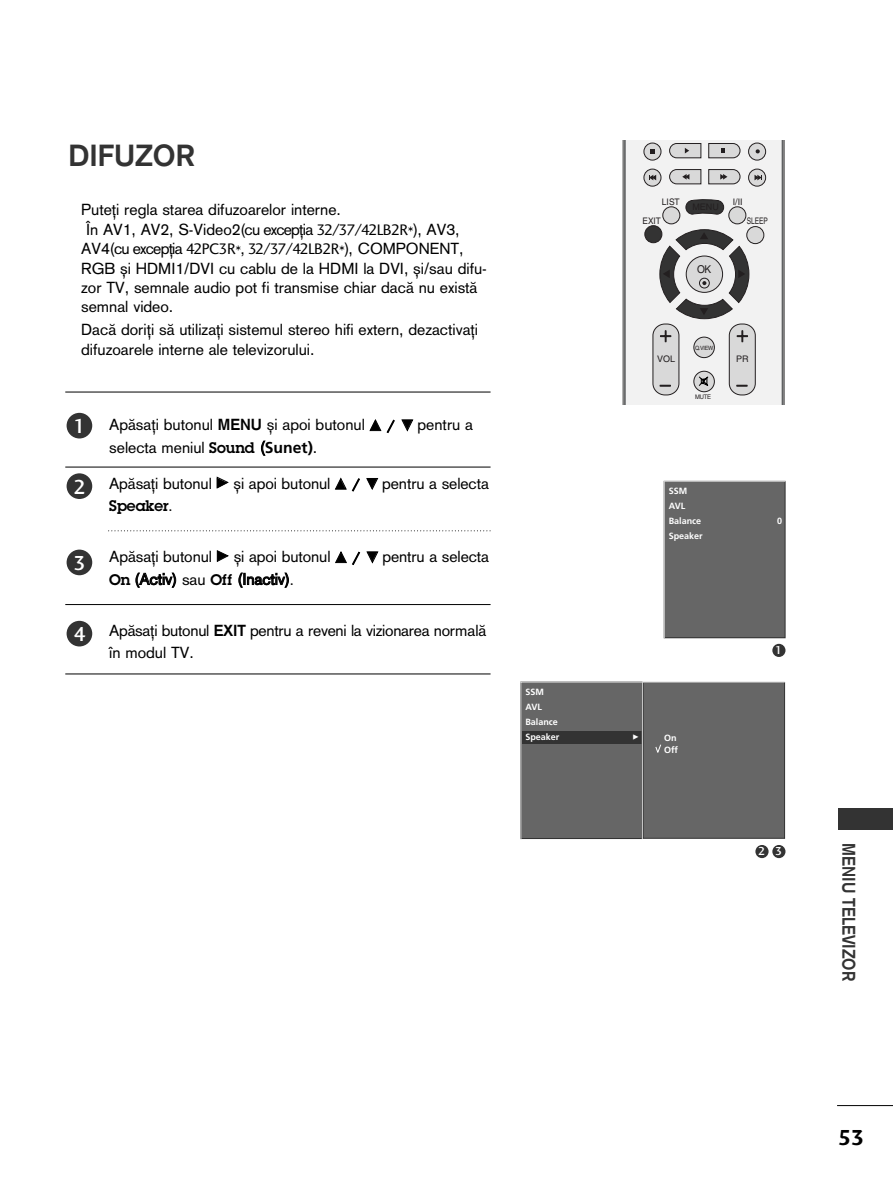
<style>
.page{position:relative;width:893px;height:1190px;background:#fff}
.page>*{position:absolute;margin:0;border:0;box-sizing:border-box;transform-origin:0 0}
.t1{font:30px "Akzid Gro Bol East";color:#333}
.t2{font:22.5px "Charlotte Sans Bold Plain";color:#000}
.t3{font:21px "Charlotte Sans Medium Plain";color:#fff}
.t4{font:18px "Akzid Gro Bol East";color:#333;scale:.9 1}
.t5{font:15.75px/22.5px "Akzid Gro Rom East";color:#000}
.t6{font:600 15px "Lubalin Graph";color:#000}
.t7{font:12px "Charlotte Sans Medium Plain";color:#fff}
.t8{font:10.8px "Helvetica";color:#231f20;scale:.94 1}
.t9{font:700 9px/15px "Frutiger";color:#fff}
.t10{font:9px "Helvetica";color:#231f20}
.t11{font:9px "Helvetica";color:#231f20;scale:.73 1}
.t12{font:9px "Helvetica";color:#231f20;scale:.92 1}
.t13{font:9px "Helvetica";color:#231f20;scale:.94 1}
.t14{font:6.3px "Helvetica";color:#231f20;scale:.94 1}
.t15{font:6px "FZDING33";color:#fff}
.t16{font:5.85px "Helvetica";color:#231f20;scale:.94 1}
.s1{font-family:"Charlotte Sans Book Plain"}
.s2{font-family:"Helvetica"}
.s3{font-family:"Akzid Gro Bol East"}
.s4{font-family:"FZDING33";font-size:12px}
.s5{font-family:"Lubalin Graph";font-weight:600;font-size:15px}
.s6{font-family:"Frutiger";font-weight:700}
.s7{font-family:"Charlotte Sans Book Plain";font-weight:400;font-size:15.75px}
</style>
<div class="page">
<hr style="left:837px;top:1105px;width:55px;height:1px;background:#000">
<div style="left:838px;top:808px;width:54px;height:22px;background:#333"></div>
<div style="left:521px;top:682px;width:120px;height:156px;background:#666"></div>
<div style="left:520px;top:681px;width:122px;height:158px;border:1px solid #333"></div>
<div style="left:522px;top:731px;width:119px;height:13px;background:#333"></div>
<hr style="left:520px;top:681px;width:122px;height:1px;background:#ccc">
<hr style="left:520px;top:682px;width:1px;height:157px;background:#ccc">
<div style="left:643px;top:683px;width:141px;height:154px;background:#666"></div>
<div style="left:642px;top:682px;width:143px;height:156px;border:1px solid #333"></div>
<svg style="left:655px;top:744px;width:6px;height:9px"></svg>
<hr style="left:642px;top:681px;width:142px;height:1px;background:#ccc">
<hr style="left:641px;top:681px;width:2px;height:157px;background:#ccc">
<svg style="left:622px;top:140px;width:163px;height:264px"></svg>
<svg style="left:624px;top:140px;width:158px;height:264px"></svg>
<div style="left:664px;top:482px;width:120px;height:155px;background:#666"></div>
<div style="left:663px;top:481px;width:122px;height:157px;border:1px solid #333"></div>
<hr style="left:663px;top:481px;width:122px;height:1px;background:#ccc">
<hr style="left:663px;top:481px;width:1px;height:157px;background:#ccc">
<div style="left:772px;top:644px;width:13px;height:13px;background:#333;border-radius:50%"></div>
<div style="left:755px;top:845px;width:13px;height:13px;background:#333;border-radius:50%"></div>
<div style="left:772px;top:845px;width:13px;height:13px;background:#333;border-radius:50%"></div>
<svg style="left:109px;top:530px;width:381px;height:1px"></svg>
<hr style="left:65px;top:604px;width:425px;height:1px;background:#000">
<hr style="left:65px;top:673px;width:425px;height:1px;background:#000">
<hr style="left:65px;top:392px;width:425px;height:1px;background:#000">
<hr style="left:65px;top:467px;width:425px;height:1px;background:#000">
<div style="left:67px;top:413px;width:25px;height:25px;background:#333;border-radius:50%"></div>
<div style="left:67px;top:473px;width:25px;height:26px;background:#333;border-radius:50%"></div>
<div style="left:67px;top:549px;width:25px;height:26px;background:#333;border-radius:50%"></div>
<div style="left:67px;top:621px;width:25px;height:25px;background:#333;border-radius:50%"></div>
<h1 class="t1" style="left:68px;top:145px;width:128px">DIFUZOR</h1>
<p class="t5" style="left:81px;top:200px;width:261px">Pute˛i regla starea difuzoarelor interne.</p>
<p class="t5" style="left:86px;top:219px;width:375px">Œn AV1, AV2, S-Video2(cu excep˛ia <span class="s1">32/37/42LB2R*</span>), AV3,</p>
<p class="t5" style="left:81px;top:239px;width:384px">AV4(cu excep˛ia <span class="s1">42PC3R*</span><span class="s2">,</span> <span class="s1">32/37/42LB2R*</span>), COMPONENT,</p>
<p class="t5" style="left:81px;top:259px;width:407px">RGB ∫i HDMI1/DVI cu cablu de la HDMI la DVI, ∫i/sau difu-</p>
<p class="t5" style="left:81px;top:278px;width:398px">zor TV, semnale audio pot fi transmise chiar dac„ nu exist„</p>
<p class="t5" style="left:81px;top:296px;width:94px">semnal video.</p>
<p class="t5" style="left:81px;top:322px;width:398px;line-height:19.5px">Dac„ dori˛i s„ utiliza˛i sistemul stereo hifi extern, dezactiva˛i difuzoarele interne ale televizorului.</p>
<h3 class="t3" style="left:74px;top:418px;width:14px">1</h3>
<h3 class="t3" style="left:74px;top:478px;width:14px">2</h3>
<h3 class="t3" style="left:74px;top:554px;width:14px">3</h3>
<h3 class="t3" style="left:74px;top:626px;width:14px">4</h3>
<p class="t5" style="left:109px;top:415px;width:365px">Ap„sa˛i butonul <span class="s3">MENU</span> ∫i apoi butonul <span class="s4">D</span> <span class="s1">/</span> <span class="s4">E</span> pentru a selecta meniul <span class="s5">Sound</span> (<span class="s6">Sunet)</span>.</p>
<p class="t5" style="left:109px;top:474px;width:381px">Ap„sa˛i butonul <span class="s4">G</span> ∫i apoi butonul <span class="s4">D</span> <span class="s1">/</span> <span class="s4">E</span> pentru a selecta</p>
<p class="t6" style="left:109px;top:500px;width:65px">Speaker<span class="s7">.</span></p>
<p class="t5" style="left:109px;top:547px;width:381px">Ap„sa˛i butonul <span class="s4">G</span> ∫i apoi butonul <span class="s4">D</span> <span class="s1">/</span> <span class="s4">E</span> pentru a selecta<br><span class="s5">On</span> (Activ) sau <span class="s5">Off</span> (Inactiv)<span class="s1">.</span></p>
<p class="t5" style="left:109px;top:620px;width:378px">Ap„sa˛i butonul <span class="s3">EXIT</span> pentru a reveni la vizionarea normal„<br>Ón modul TV.</p>
<p class="t9" style="left:525px;top:685px;width:36px">SSM<br>AVL<br>Balance<br>Speaker</p>
<p class="t13" style="left:662px;top:199px;width:21px">LIST</p>
<p class="t10" style="left:732px;top:199px;width:12px">I/II</p>
<p class="t12" style="left:642px;top:218px;width:21px">EXIT</p>
<p class="t8" style="left:697px;top:265px;width:17px">OK</p>
<p class="t11" style="left:746px;top:218px;width:30px">SLEEP</p>
<p class="t10" style="left:657px;top:356px;width:20px">VOL</p>
<p class="t16" style="left:695px;top:345px;width:21px">Q.VIEW</p>
<p class="t14" style="left:695px;top:395px;width:18px">MUTE</p>
<p class="t10" style="left:736px;top:356px;width:14px">PR</p>
<p class="t9" style="left:668px;top:484px;width:34px">SSM<br>AVL<br>Balance</p>
<p class="t9" style="left:668px;top:529px;width:36px">Speaker</p>
<p class="t9" style="left:777px;top:514px;width:7px">0</p>
<p class="t15" style="left:632px;top:734px;width:7px">G</p>
<p class="t9" style="left:664px;top:733px;width:15px;line-height:12px">On<br>Off</p>
<p class="t7" style="left:775px;top:645px;width:9px">1</p>
<p class="t7" style="left:758px;top:846px;width:26px">2 3</p>
<p class="t4" style="left:855px;top:843px;width:154px;rotate:90deg">MENIU TELEVIZOR</p>
<h2 class="t2" style="left:837px;top:1128px;width:28px">53</h2>
</div>
